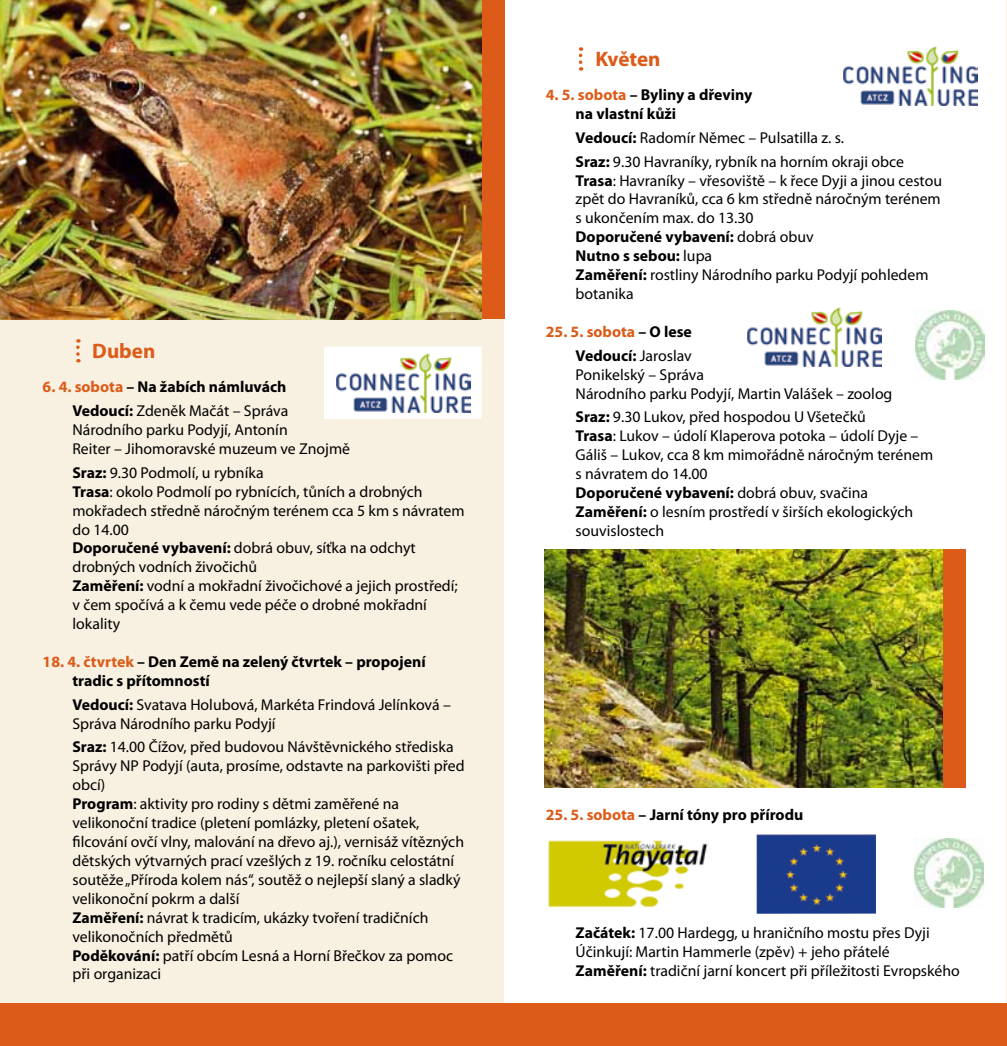
<style>
.page{position:relative;width:1007px;height:1046px;background:#fff}
.page>*{position:absolute;margin:0;border:0;box-sizing:border-box;transform-origin:0 0}
.t1{font:700 21px "Myriad Pro";color:#dc5b18}
.t2{font:15.75px/18.9px "Myriad Pro";color:#000}
.t3{font:700 15.75px/18.9px "Myriad Pro";color:#000}
.s1{color:#dc5b18}
.s2{font-weight:400}
.s3{font-weight:700}
</style>
<div class="page">
<div style="left:0;top:0;width:1006px;height:1045px;background:#f8f0e1"></div>
<div style="left:504px;top:0;width:501px;height:1002px;background:#fff"></div>
<img style="left:0;top:0;width:481px;height:319px">
<svg style="left:578px;top:47px;width:4px;height:24px"></svg>
<div style="left:481px;top:0;width:23px;height:319px;background:#dc5b18"></div>
<img style="left:747px;top:308px;width:134px;height:59px">
<div style="left:324px;top:346px;width:157px;height:73px;background:#fff"></div>
<img style="left:336px;top:353px;width:134px;height:59px">
<img style="left:843px;top:46px;width:133px;height:59px">
<img style="left:548px;top:840px;width:160px;height:67px">
<img style="left:756px;top:834px;width:119px;height:79px">
<img style="left:915px;top:310px;width:69px;height:70px">
<img style="left:914px;top:838px;width:69px;height:69px">
<svg style="left:76px;top:339px;width:4px;height:23px"></svg>
<img style="left:544px;top:549px;width:399px;height:238px">
<div style="left:943px;top:549px;width:22px;height:238px;background:#dc5b18"></div>
<div style="left:0;top:1002px;width:1006px;height:43px;background:#dc5b18"></div>
<svg style="left:0;top:0;width:4px;height:6px"></svg>
<h1 class="t1" style="left:92px;top:337px;width:64px">Duben</h1>
<p class="t3" style="left:43px;top:374px;width:247px;line-height:23.8px;text-align:right"><span class="s1">6. 4. sobota</span> – Na žabích námluvách<br>Vedoucí: <span class="s2">Zdeněk Mačát – Správa</span></p>
<p class="t2" style="left:72px;top:420px;width:279px">Národního parku Podyjí, Antonín<br>Reiter – Jihomoravské muzeum ve Znojmě</p>
<p class="t2" style="left:72px;top:463px;width:393px"><span class="s3">Sraz:</span> 9.30 Podmolí, u rybníka<br><span class="s3">Trasa</span>: okolo Podmolí po rybnících, tůních a drobných mokřadech středně náročným terénem cca 5 km s návratem do 14.00<br><span class="s3">Doporučené vybavení:</span> dobrá obuv, síťka na odchyt drobných vodních živočichů<br><span class="s3">Zaměření:</span> vodní a mokřadní živočichové a jejich prostředí; v čem spočívá a k čemu vede péče o drobné mokřadní lokality</p>
<p class="t3" style="left:72px;top:651px;width:355px;text-indent:-30px"><span class="s1">18. 4. čtvrtek</span> – Den Země na zelený čtvrtek – propojení tradic s přítomností</p>
<p class="t2" style="left:72px;top:694px;width:380px"><span class="s3">Vedoucí:</span> Svatava Holubová, Markéta Frindová Jelínková –<br>Správa Národního parku Podyjí</p>
<p class="t2" style="left:72px;top:737px;width:393px"><span class="s3">Sraz:</span> 14.00 Čížov, před budovou Návštěvnického střediska Správy NP Podyjí (auta, prosíme, odstavte na parkovišti před obcí)<br><span class="s3">Program</span>: aktivity pro rodiny s dětmi zaměřené na velikonoční tradice (pletení pomlázky, pletení ošatek, filcování ovčí vlny, malování na dřevo aj.), vernisáž vítězných dětských výtvarných prací vzešlých z 19. ročníku celostátní soutěže „Příroda kolem nás“, soutěž o nejlepší slaný a sladký velikonoční pokrm a další<br><span class="s3">Zaměření:</span> návrat k tradicím, ukázky tvoření tradičních velikonočních předmětů<br><span class="s3">Poděkování:</span> patří obcím Lesná a Horní Břečkov za pomoc při organizaci</p>
<h1 class="t1" style="left:595px;top:45px;width:66px">Květen</h1>
<p class="t3" style="left:575px;top:85px;width:178px;text-indent:-30px"><span class="s1">4. 5. sobota</span> – Byliny a dřeviny na vlastní kůži</p>
<p class="t2" style="left:575px;top:125px;width:330px;line-height:23.8px"><span class="s3">Vedoucí:</span> Radomír Němec – Pulsatilla z. s.<br><span class="s3">Sraz:</span> 9.30 Havraníky, rybník na horním okraji obce</p>
<p class="t2" style="left:575px;top:170px;width:368px"><span class="s3">Trasa</span>: Havraníky – vřesoviště – k řece Dyji a jinou cestou zpět do Havraníků, cca 6 km středně náročným terénem s ukončením max. do 13.30<br><span class="s3">Doporučené vybavení:</span> dobrá obuv<br><span class="s3">Nutno s sebou:</span> lupa<br><span class="s3">Zaměření:</span> rostliny Národního parku Podyjí pohledem botanika</p>
<p class="t3" style="left:545px;top:319px;width:147px;line-height:23.8px;text-align:right"><span class="s1">25. 5. sobota</span> – O lese<br>Vedoucí: <span class="s2">Jaroslav</span></p>
<p class="t2" style="left:575px;top:364px;width:318px">Ponikelský – Správa<br>Národního parku Podyjí, Martin Valášek – zoolog</p>
<p class="t2" style="left:575px;top:407px;width:359px"><span class="s3">Sraz:</span> 9.30 Lukov, před hospodou U Všetečků<br><span class="s3">Trasa</span>: Lukov – údolí Klaperova potoka – údolí Dyje – Gáliš – Lukov, cca 8 km mimořádně náročným terénem s návratem do 14.00<br><span class="s3">Doporučené vybavení:</span> dobrá obuv, svačina <span class="s3">Zaměření:</span> o lesním prostředí v širších ekologických souvislostech</p>
<p class="t3" style="left:545px;top:804px;width:259px"><span class="s1">25. 5. sobota</span> – Jarní tóny pro přírodu</p>
<p class="t2" style="left:575px;top:922px;width:385px"><span class="s3">Začátek:</span> 17.00 Hardegg, u hraničního mostu přes Dyji<br>Účinkují: Martin Hammerle (zpěv) + jeho přátelé<br><span class="s3">Zaměření:</span> tradiční jarní koncert při příležitosti Evropského</p>
</div>
